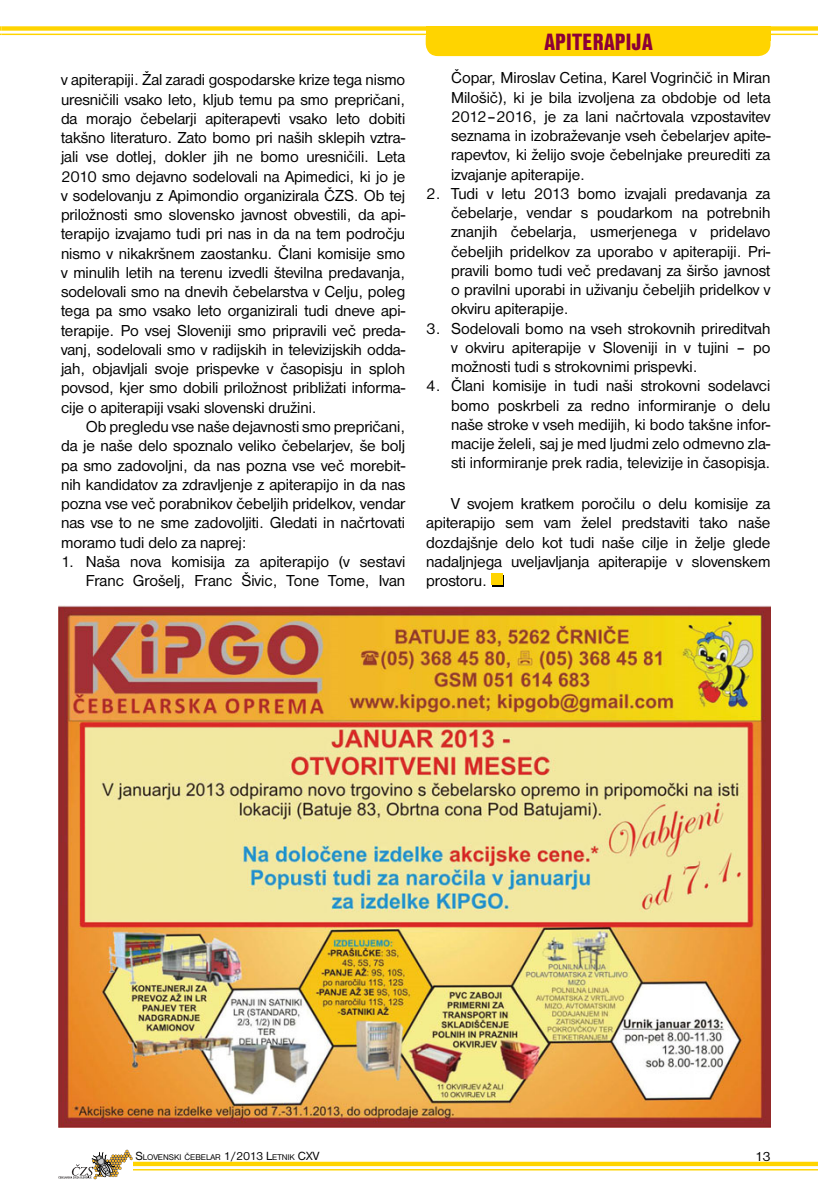
<style>
.page{position:relative;width:818px;height:1192px;background:#fff}
.page>*{position:absolute;margin:0;border:0;box-sizing:border-box;transform-origin:0 0}
.t1{font:24.5px "Nimbus San DEE Blac Cond";letter-spacing:.015em;color:#8b0037}
.t2{font:16.45px/19.2px "Nimbus San DEE";color:#000;text-align:justify}
.t3{font:14px "Nimbus San DEE";color:#000}
.t4{font:8.58px "Nimbus San DEE";color:#000}
.s1{font-size:12.25px}
</style>
<div class="page">
<svg style="left:133px;top:1161px;width:685px;height:4px;background:#ffdc2f"></svg>
<hr style="left:83px;top:1168px;width:735px;height:2px;background:#ffd400">
<svg style="left:59px;top:1149px;width:74px;height:30px"></svg>
<div style="left:426px;top:26px;width:344px;height:30px;background:#ffd400;border-radius:12px"></div>
<div style="left:1px;top:26px;width:817px;height:5px;background:#ffd400"></div>
<hr style="left:1px;top:34px;width:817px;height:1px;background:#ffd400">
<div style="left:426px;top:26px;width:344px;height:15px;background:#ffd400"></div>
<div style="left:492px;top:575px;width:12px;height:11px;background:#ffd400"></div>
<div style="left:491px;top:573px;width:11px;height:11px;background:#ffd400"></div>
<img style="left:59px;top:605px;width:711px;height:522px">
<p class="t2" style="left:61px;top:70px;width:346px">v apiterapiji. Žal zaradi gospodarske krize tega nismo uresničili vsako leto, kljub temu pa smo prepričani, da morajo čebelarji apiterapevti vsako leto dobiti takšno literaturo. Zato bomo pri naših sklepih vztra&shy;jali vse dotlej, dokler jih ne bomo uresničili. Leta 2010 smo dejavno sodelovali na Apimedici, ki jo je v sodelovanju z Apimondio organizirala ČZS. Ob tej priložnosti smo slovensko javnost obvestili, da api&shy;terapijo izvajamo tudi pri nas in da na tem področju nismo v nikakršnem zaostanku. Člani komisije smo v minulih letih na terenu izvedli številna predavanja, sodelovali smo na dnevih čebelarstva v Celju, poleg tega pa smo vsako leto organizirali tudi dneve api&shy;terapije. Po vsej Sloveniji smo pripravili več preda&shy;vanj, sodelovali smo v radijskih in televizijskih odda&shy;jah, objavljali svoje prispevke v časopisju in sploh povsod, kjer smo dobili priložnost približati informa&shy;cije o apiterapiji vsaki slovenski družini.</p>
<p class="t2" style="left:61px;top:417px;width:346px;text-indent:25px">Ob pregledu vse naše dejavnosti smo prepričani, da je naše delo spoznalo veliko čebelarjev, še bolj pa smo zadovoljni, da nas pozna vse več morebit&shy;nih kandidatov za zdravljenje z apiterapijo in da nas pozna vse več porabnikov čebeljih pridelkov, vendar nas vse to ne sme zadovoljiti. Gledati in načrtovati moramo tudi delo za naprej:</p>
<p class="t2" style="left:61px;top:552px;width:346px;text-align:right">1. Naša nova komisija za apiterapijo (v sestavi<br>Franc Grošelj, Franc Šivic, Tone Tome, Ivan</p>
<h1 class="t1" style="left:544px;top:28px;width:110px">APITERAPIJA</h1>
<p class="t2" style="left:451px;top:68px;width:321px">Čopar, Miroslav Cetina, Karel Vogrinčič in Miran Milošič), ki je bila izvoljena za obdobje od leta 2012–2016, je za lani načrtovala vzpostavitev seznama in izobraževanje vseh čebelarjev apite&shy;rapevtov, ki želijo svoje čebelnjake preurediti za izvajanje apiterapije.</p>
<p class="t2" style="left:451px;top:184px;width:321px;text-indent:-25px">2. Tudi v letu 2013 bomo izvajali predavanja za čebelarje, vendar s poudarkom na potrebnih znanjih čebelarja, usmerjenega v pridelavo čebeljih pridelkov za uporabo v apiterapiji. Pri&shy;pravili bomo tudi več predavanj za širšo javnost o pravilni uporabi in uživanju čebeljih pridelkov v okviru apiterapije.</p>
<p class="t2" style="left:451px;top:319px;width:321px;text-indent:-25px">3. Sodelovali bomo na vseh strokovnih prireditvah v okviru apiterapije v Sloveniji in v tujini – po možnosti tudi s strokovnimi prispevki.</p>
<p class="t2" style="left:451px;top:376px;width:321px;text-indent:-25px">4. Člani komisije in tudi naši strokovni sodelavci bomo poskrbeli za redno informiranje o delu naše stroke v vseh medijih, ki bodo takšne infor&shy;macije želeli, saj je med ljudmi zelo odmevno zla&shy;sti informiranje prek radia, televizije in časopisja.</p>
<p class="t2" style="left:426px;top:494px;width:346px;text-indent:25px">V svojem kratkem poročilu o delu komisije za apiterapijo sem vam želel predstaviti tako naše dozdajšnje delo kot tudi naše cilje in želje glede nadaljnjega uveljavljanja apiterapije v slovenskem prostoru.</p>
<p class="t4" style="left:135px;top:1151px;width:185px"><span class="s1">S</span>LOVENSKI ČEBELAR <span class="s1">1/2013 L</span>ETNIK <span class="s1">CXV</span></p>
<p class="t3" style="left:755px;top:1148px;width:17px">13</p>
</div>
